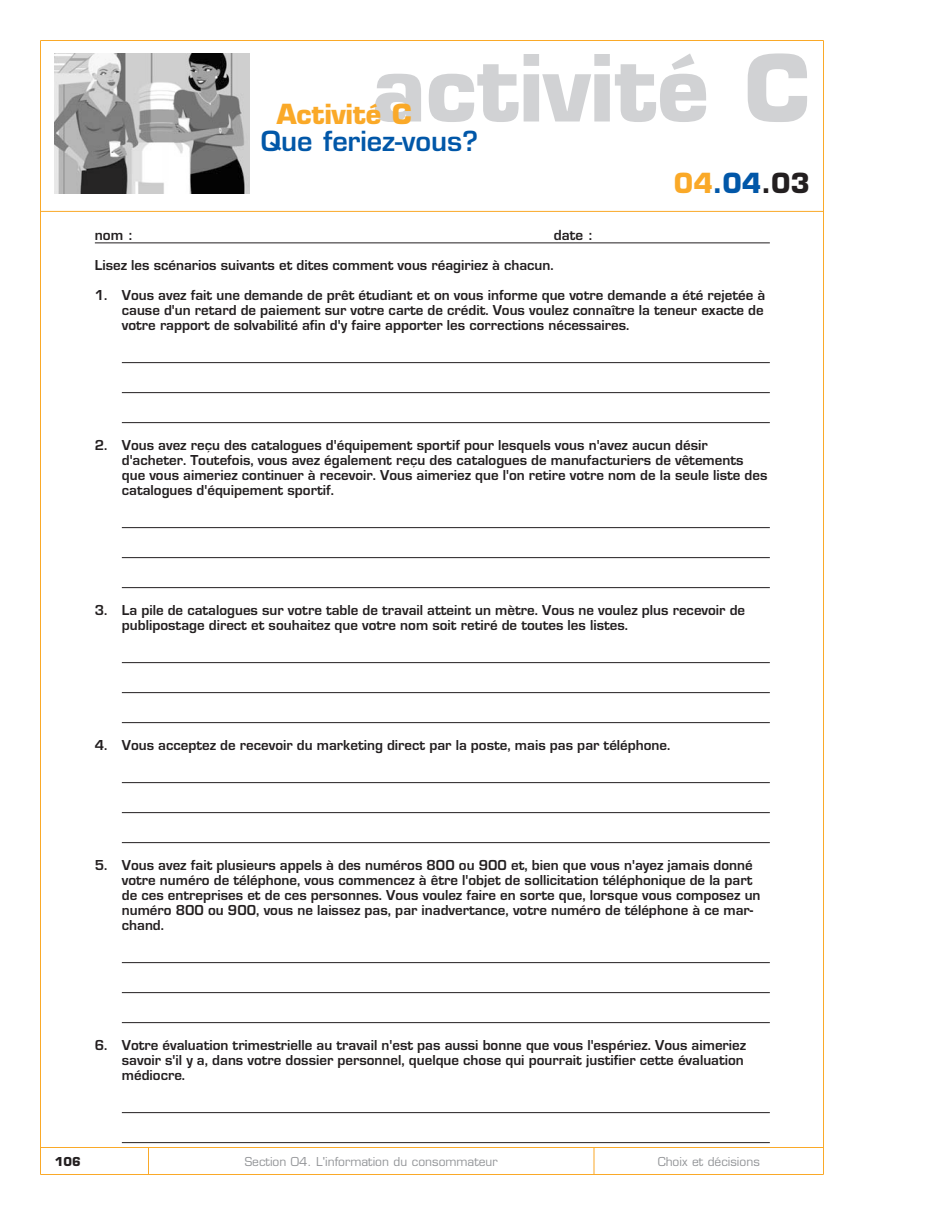
<style>
.page{position:relative;width:945px;height:1215px;background:#fff}
.page>*{position:absolute;margin:0;border:0;box-sizing:border-box;transform-origin:0 0}
.t1{font:700 90px "Eurostile";color:#d1d2d4}
.t2{font:600 27px "Eurostile";color:#0157a8}
.t3{font:700 27px "Eurostile";color:#faa928}
.t4{font:700 27px "Eurostile";color:#0157a8}
.t5{font:700 15px/15px "Eurostile";color:#231f20}
.t6{font:600 13.5px "Eurostile";color:#231f20}
.t7{font:12px "Eurostile";color:#939598}
.t8{font:700 12px "Eurostile";color:#231f20}
.s1{color:#faa928}
.s2{color:#231f20}
</style>
<div class="page">
<hr style="left:40px;top:40px;width:784px;height:1px;background:#faa928">
<hr style="left:40px;top:1174px;width:784px;height:1px;background:#faa928">
<hr style="left:40px;top:40px;width:1px;height:1134px;background:#faa928">
<hr style="left:823px;top:40px;width:1px;height:1134px;background:#faa928">
<hr style="left:40px;top:1147px;width:784px;height:1px;background:#faa928">
<svg style="left:148px;top:1148px;width:1px;height:26px"></svg>
<svg style="left:594px;top:1148px;width:1px;height:26px"></svg>
<hr style="left:95px;top:243px;width:675px;height:1px;background:#231f20">
<hr style="left:122px;top:362px;width:648px;height:1px;background:#231f20">
<hr style="left:122px;top:392px;width:648px;height:1px;background:#231f20">
<hr style="left:122px;top:422px;width:648px;height:1px;background:#231f20">
<hr style="left:122px;top:527px;width:648px;height:1px;background:#231f20">
<hr style="left:122px;top:557px;width:648px;height:1px;background:#231f20">
<hr style="left:122px;top:587px;width:648px;height:1px;background:#231f20">
<hr style="left:122px;top:662px;width:648px;height:1px;background:#231f20">
<hr style="left:122px;top:692px;width:648px;height:1px;background:#231f20">
<hr style="left:122px;top:722px;width:648px;height:1px;background:#231f20">
<hr style="left:122px;top:782px;width:648px;height:1px;background:#231f20">
<hr style="left:122px;top:812px;width:648px;height:1px;background:#231f20">
<hr style="left:122px;top:842px;width:648px;height:1px;background:#231f20">
<hr style="left:122px;top:962px;width:648px;height:1px;background:#231f20">
<hr style="left:122px;top:992px;width:648px;height:1px;background:#231f20">
<hr style="left:122px;top:1022px;width:648px;height:1px;background:#231f20">
<hr style="left:122px;top:1112px;width:648px;height:1px;background:#231f20">
<hr style="left:122px;top:1142px;width:648px;height:1px;background:#231f20">
<img style="left:54px;top:54px;width:196px;height:139px">
<hr style="left:40px;top:211px;width:784px;height:1px;background:#faa928">
<h1 class="t1" style="left:371px;top:54px;width:440px">activité C</h1>
<h2 class="t3" style="left:277px;top:104px;width:137px">Activité C</h2>
<h2 class="t2" style="left:261px;top:130px;width:219px">Que feriez-vous?</h2>
<h2 class="t4" style="left:674px;top:173px;width:138px"><span class="s1">04</span>.04<span class="s2">.03</span></h2>
<p class="t6" style="left:95px;top:230px;width:40px">nom :</p>
<p class="t6" style="left:554px;top:230px;width:41px">date :</p>
<p class="t5" style="left:95px;top:257px;width:460px">Lisez les scénarios suivants et dites comment vous réagiriez à chacun.</p>
<p class="t5" style="left:122px;top:287px;width:645px;text-align:justify;text-indent:-27px">1. Vous avez fait une demande de prêt étudiant et on vous informe que votre demande a été rejetée à cause d'un retard de paiement sur votre carte de crédit. Vous voulez connaître la teneur exacte de votre rapport de solvabilité afin d'y faire apporter les corrections nécessaires.</p>
<p class="t5" style="left:122px;top:437px;width:647px;text-indent:-27px">2. Vous avez reçu des catalogues d'équipement sportif pour lesquels vous n'avez aucun désir d'acheter. Toutefois, vous avez également reçu des catalogues de manufacturiers de vêtements que vous aimeriez continuer à recevoir. Vous aimeriez que l'on retire votre nom de la seule liste des catalogues d'équipement sportif.</p>
<p class="t5" style="left:122px;top:602px;width:625px;text-indent:-27px">3. La pile de catalogues sur votre table de travail atteint un mètre. Vous ne voulez plus recevoir de publipostage direct et souhaitez que votre nom soit retiré de toutes les listes.</p>
<p class="t5" style="left:95px;top:737px;width:577px">4. Vous acceptez de recevoir du marketing direct par la poste, mais pas par téléphone.</p>
<p class="t5" style="left:122px;top:857px;width:640px;text-indent:-27px">5. Vous avez fait plusieurs appels à des numéros 800 ou 900 et, bien que vous n'ayez jamais donné votre numéro de téléphone, vous commencez à être l'objet de sollicitation téléphonique de la part de ces entreprises et de ces personnes. Vous voulez faire en sorte que, lorsque vous composez un numéro 800 ou 900, vous ne laissez pas, par inadvertance, votre numéro de téléphone à ce mar&shy;chand.</p>
<p class="t5" style="left:122px;top:1037px;width:626px;text-indent:-27px">6. Votre évaluation trimestrielle au travail n'est pas aussi bonne que vous l'espériez. Vous aimeriez savoir s'il y a, dans votre dossier personnel, quelque chose qui pourrait justifier cette évaluation médiocre.</p>
<p class="t8" style="left:55px;top:1156px;width:27px">106</p>
<p class="t7" style="left:245px;top:1156px;width:254px">Section 04. L'information du consommateur</p>
<p class="t7" style="left:658px;top:1156px;width:104px">Choix et décisions</p>
</div>
